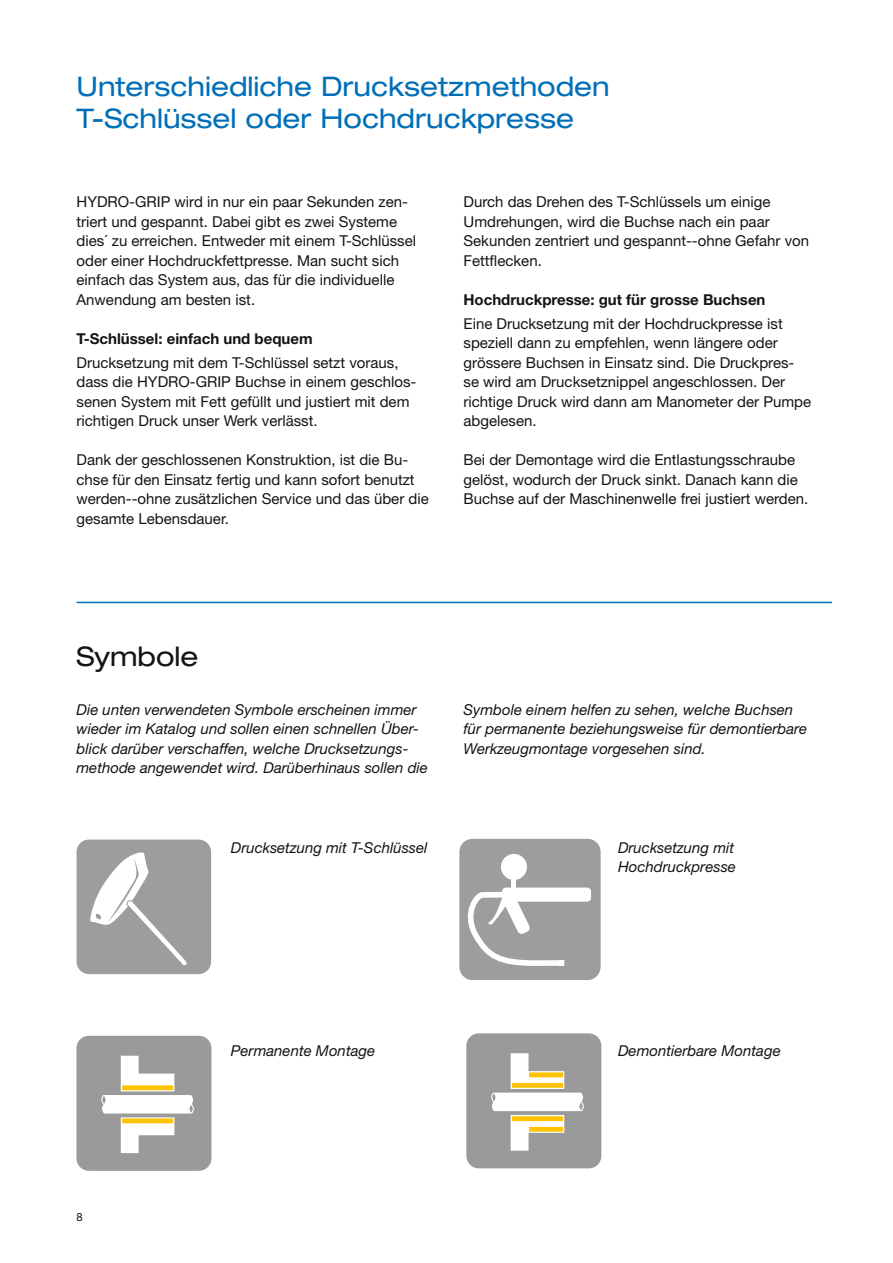
<style>
.page{position:relative;width:893px;height:1263px;background:#fff}
.page>*{position:absolute;margin:0;border:0;box-sizing:border-box;transform-origin:0 0}
.t1{font:expanded 27px/32.4px "Helvetica Neue LT Std";color:#006fb8}
.t2{font:expanded 27px "Helvetica Neue LT Std";color:#161412}
.t3{font:15px/19.5px "Helvetica Neue";color:#161412}
.t4{font:italic 15px/19.5px "Helvetica Neue";color:#161412}
.t5{font:700 15px "Helvetica Neue";color:#161412}
.t6{font:11.25px "Helvetica Neue";color:#161412}
</style>
<div class="page">
<div style="left:77px;top:839px;width:134px;height:135px;background:#9b9d9f;border-radius:13px"></div>
<svg style="left:90px;top:852px;width:97px;height:114px"></svg>
<div style="left:459px;top:839px;width:142px;height:141px;background:#9b9d9f;border-radius:13px"></div>
<div style="left:501px;top:854px;width:26px;height:26px;background:#fff;border-radius:50%"></div>
<div style="left:511px;top:876px;width:5px;height:14px;background:#fff"></div>
<svg style="left:467px;top:887px;width:124px;height:79px"></svg>
<div style="left:76px;top:1036px;width:135px;height:135px;background:#9b9a9a;border-radius:13px"></div>
<svg style="left:101px;top:1056px;width:93px;height:97px"></svg>
<div style="left:122px;top:1085px;width:51px;height:5px;background:#fdc200"></div>
<div style="left:122px;top:1118px;width:51px;height:5px;background:#fdc200"></div>
<div style="left:466px;top:1033px;width:135px;height:135px;background:#9b9a9a;border-radius:13px"></div>
<svg style="left:491px;top:1053px;width:93px;height:98px"></svg>
<div style="left:512px;top:1083px;width:51px;height:5px;background:#fdc200"></div>
<div style="left:512px;top:1116px;width:51px;height:5px;background:#fdc200"></div>
<div style="left:529px;top:1072px;width:34px;height:5px;background:#fdc200"></div>
<div style="left:529px;top:1127px;width:34px;height:5px;background:#fdc200"></div>
<hr style="left:77px;top:602px;width:755px;height:1px;background:#006fb8">
<h1 class="t1" style="left:77px;top:70px;width:535px">Unterschiedliche Drucksetzmethoden<br>T-Schlüssel oder Hochdruckpresse</h1>
<p class="t3" style="left:77px;top:192px;width:341px">HYDRO-GRIP wird in nur ein paar Sekunden zen&shy;triert und gespannt. Dabei gibt es zwei Systeme dies´ zu erreichen. Entweder mit einem T-Schlüssel oder einer Hochdruckfettpresse. Man sucht sich einfach das System aus, das für die individuelle Anwendung am besten ist.</p>
<p class="t5" style="left:77px;top:329px;width:238px">T-Schlüssel: einfach und bequem</p>
<p class="t3" style="left:77px;top:352px;width:341px">Drucksetzung mit dem T-Schlüssel setzt voraus, dass die HYDRO-GRIP Buchse in einem geschlos&shy;senen System mit Fett gefüllt und justiert mit dem richtigen Druck unser Werk verlässt.</p>
<p class="t3" style="left:77px;top:450px;width:354px">Dank der geschlossenen Konstruktion, ist die Bu&shy;chse für den Einsatz fertig und kann sofort benutzt werden--ohne zusätzlichen Service und das über die gesamte Lebensdauer.</p>
<p class="t3" style="left:463px;top:192px;width:347px">Durch das Drehen des T-Schlüssels um einige Umdrehungen, wird die Buchse nach ein paar Sekunden zentriert und gespannt--ohne Gefahr von Fettflecken.</p>
<p class="t5" style="left:463px;top:290px;width:304px">Hochdruckpresse: gut für grosse Buchsen</p>
<p class="t3" style="left:463px;top:313px;width:349px">Eine Drucksetzung mit der Hochdruckpresse ist speziell dann zu empfehlen, wenn längere oder grössere Buchsen in Einsatz sind. Die Druckpres&shy;se wird am Drucksetznippel angeschlossen. Der richtige Druck wird dann am Manometer der Pumpe abgelesen.</p>
<p class="t3" style="left:463px;top:450px;width:346px">Bei der Demontage wird die Entlastungsschraube gelöst, wodurch der Druck sinkt. Danach kann die<br>Buchse auf der Maschinenwelle frei justiert werden.</p>
<h1 class="t2" style="left:77px;top:640px;width:123px">Symbole</h1>
<p class="t4" style="left:77px;top:700px;width:353px">Die unten verwendeten Symbole erscheinen immer wieder im Katalog und sollen einen schnellen Über&shy;blick darüber verschaffen, welche Drucksetzungs&shy;methode angewendet wird. Darüberhinaus sollen die</p>
<p class="t4" style="left:463px;top:700px;width:345px">Symbole einem helfen zu sehen, welche Buchsen für permanente beziehungsweise für demontierbare<br>Werkzeugmontage vorgesehen sind.</p>
<p class="t4" style="left:231px;top:837px;width:198px">Drucksetzung mit T-Schlüssel</p>
<p class="t4" style="left:618px;top:837px;width:119px">Drucksetzung mit<br>Hochdruckpresse</p>
<p class="t6" style="left:77px;top:1210px;width:8px">8</p>
<p class="t4" style="left:231px;top:1041px;width:146px">Permanente Montage</p>
<p class="t4" style="left:618px;top:1041px;width:164px">Demontierbare Montage</p>
</div>
